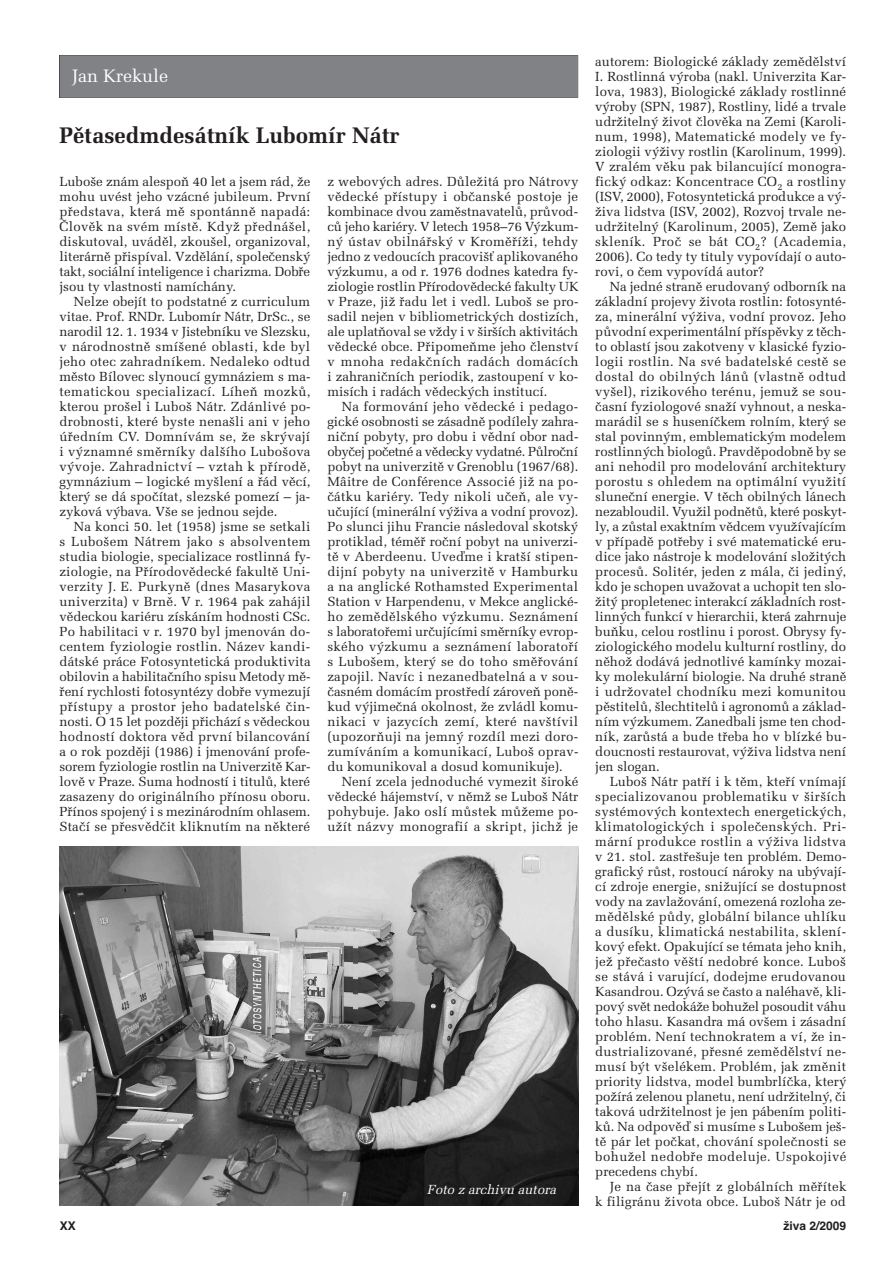
<style>
.page{position:relative;width:893px;height:1263px;background:#fff}
.page>*{position:absolute;margin:0;border:0;box-sizing:border-box;transform-origin:0 0}
.t1{font:700 22.5px "Melior CE";color:#231f20}
.t2{font:18px "Melior CE";color:#fff}
.t3{font:13.2px/15px "Melior CE";color:#231f20;text-align:justify}
.t4{font:italic 13.2px "Melior CE";color:#fff}
.t5{font:700 12px "Helvetica CE";color:#231f20}
.s1{font-family:"Melior LT Std"}
</style>
<div class="page">
<img style="left:60px;top:846px;width:518px;height:359px">
<div style="left:60px;top:55px;width:518px;height:43px;background:#808285"></div>
<h2 class="t2" style="left:72px;top:70px;width:97px">Jan Krekule</h2>
<h1 class="t1" style="left:60px;top:127px;width:341px">Pětasedmdesátník Lubomír Nátr</h1>
<p class="t3" style="left:60px;top:176px;width:253px">Luboše znám alespoň 40 let a jsem rád, že mohu uvést jeho vzácné jubileum. První představa, která mě spontánně napadá:<br>Člověk na svém místě. Když přednášel, diskutoval, uváděl, zkoušel, organizoval, literárně přispíval. Vzdělání, společenský takt, sociální inteligence i charizma. Dobře jsou ty vlastnosti namíchány.</p>
<p class="t3" style="left:60px;top:296px;width:253px;text-indent:14px">Nelze obejít to podstatné z curriculum vitae. Prof. RNDr. Lubomír Nátr, DrSc., se narodil 12. 1. 1934 v Jistebníku ve Slezsku, v národnostně smíšené oblasti, kde byl jeho otec zahradníkem. Nedaleko odtud město Bílovec slynoucí gymnáziem s ma&shy;tematickou specializací. Líheň mozků, kterou prošel i Luboš Nátr. Zdánlivé po&shy;drobnosti, které byste nenašli ani v jeho úředním CV. Domnívám se, že skrývají i významné směrníky dalšího Lubošova vývoje. Zahradnictví – vztah k přírodě, gymnázium – logické myšlení a řád věcí, který se dá spočítat, slezské pomezí – ja&shy;zyková výbava. Vše se jednou sejde.</p>
<p class="t3" style="left:60px;top:521px;width:253px;text-indent:14px">Na konci 50. let (1958) jsme se setkali s Lubošem Nátrem jako s absolventem studia biologie, specializace rostlinná fy&shy;ziologie, na Přírodovědecké fakultě Uni&shy;verzity J. E. Purkyně (dnes Masarykova univerzita) v Brně. V r. 1964 pak zahájil vědeckou kariéru získáním hodnosti CSc.<br>Po habilitaci v r. 1970 byl jmenován do&shy;centem fyziologie rostlin. Název kandi&shy;dátské práce Fotosyntetická produktivita obilovin a habilitačního spisu Metody mě&shy;ření rychlosti fotosyntézy dobře vymezují přístupy a prostor jeho badatelské čin&shy;nosti. O 15 let později přichází s vědeckou hodností doktora věd první bilancování a o rok později (1986) i jmenování profe&shy;sorem fyziologie rostlin na Univerzitě Kar&shy;lově v Praze. Suma hodností i titulů, které zasazeny do originálního přínosu oboru.<br>Přínos spojený i s mezinárodním ohlasem.<br>Stačí se přesvědčit kliknutím na některé</p>
<p class="t3" style="left:327px;top:176px;width:253px">z webových adres. Důležitá pro Nátrovy vědecké přístupy i občanské postoje je kombinace dvou zaměstnavatelů, průvod&shy;ců jeho kariéry. V letech 1958–76 Výzkum&shy;ný ústav obilnářský v Kroměříži, tehdy jedno z vedoucích pracovišť aplikovaného výzkumu, a od r. 1976 dodnes katedra fy&shy;ziologie rostlin Přírodovědecké fakulty UK v Praze, již řadu let i vedl. Luboš se pro&shy;sadil nejen v bibliometrických dostizích, ale uplatňoval se vždy i v širších aktivitách vědecké obce. Připomeňme jeho členství v mnoha redakčních radách domácích i zahraničních periodik, zastoupení v ko&shy;misích i radách vědeckých institucí.</p>
<p class="t3" style="left:327px;top:401px;width:253px;text-indent:14px">Na formování jeho vědecké i pedago&shy;gické osobnosti se zásadně podílely zahra&shy;niční pobyty, pro dobu i vědní obor nad&shy;obyčej početné a vědecky vydatné. Půlroční pobyt na univerzitě v Grenoblu (1967/68).<br>M<span class="s1">â</span>itre de Conférence Associé již na po&shy;čátku kariéry. Tedy nikoli učeň, ale vy&shy;učující (minerální výživa a vodní provoz).<br>Po slunci jihu Francie následoval skotský protiklad, téměř roční pobyt na univerzi&shy;tě v Aberdeenu. Uveďme i kratší stipen&shy;dijní pobyty na univerzitě v Hamburku a na anglické Rothamsted Experimental Station v Harpendenu, v Mekce anglické&shy;ho zemědělského výzkumu. Seznámení s laboratořemi určujícími směrníky evrop&shy;ského výzkumu a seznámení laboratoří s Lubošem, který se do toho směřování zapojil. Navíc i nezanedbatelná a v sou&shy;časném domácím prostředí zároveň poně&shy;kud výjimečná okolnost, že zvládl komu&shy;nikaci v jazycích zemí, které navštívil (upozorňuji na jemný rozdíl mezi doro&shy;zumíváním a komunikací, Luboš oprav&shy;du komunikoval a dosud komunikuje).</p>
<p class="t3" style="left:327px;top:776px;width:252px;text-indent:14px">Není zcela jednoduché vymezit široké vědecké hájemství, v němž se Luboš Nátr pohybuje. Jako oslí můstek můžeme po&shy;užít názvy monografií a skript, jichž je</p>
<p class="t4" style="left:427px;top:1184px;width:133px">Foto z archivu autora</p>
<p class="t3" style="left:595px;top:56px;width:253px">autorem: Biologické základy zemědělství I. Rostlinná výroba (nakl. Univerzita Kar&shy;lova, 1983), Biologické základy rostlinné výroby (SPN, 1987), Rostliny, lidé a trvale udržitelný život člověka na Zemi (Karoli&shy;num, 1998), Matematické modely ve fy&shy;ziologii výživy rostlin (Karolinum, 1999).<br>V zralém věku pak bilancující monogra&shy;fický odkaz: Koncentrace CO<sub>2</sub> a rostliny (ISV, 2000), Fotosyntetická produkce a vý&shy;živa lidstva (ISV, 2002), Rozvoj trvale ne&shy;udržitelný (Karolinum, 2005), Země jako skleník. Proč se bát CO<sub>2</sub>? (Academia, 2006). Co tedy ty tituly vypovídají o auto&shy;rovi, o čem vypovídá autor?</p>
<p class="t3" style="left:595px;top:281px;width:253px;text-indent:14px">Na jedné straně erudovaný odborník na základní projevy života rostlin: fotosynté&shy;za, minerální výživa, vodní provoz. Jeho původní experimentální příspěvky z těch&shy;to oblastí jsou zakotveny v klasické fyzio&shy;logii rostlin. Na své badatelské cestě se dostal do obilných lánů (vlastně odtud vyšel), rizikového terénu, jemuž se sou&shy;časní fyziologové snaží vyhnout, a neska&shy;marádil se s huseníčkem rolním, který se stal povinným, emblematickým modelem rostlinných biologů. Pravděpodobně by se ani nehodil pro modelování architektury porostu s ohledem na optimální využití sluneční energie. V těch obilných lánech nezabloudil. Využil podnětů, které poskyt&shy;ly, a zůstal exaktním vědcem využívajícím v případě potřeby i své matematické eru&shy;dice jako nástroje k modelování složitých procesů. Solitér, jeden z mála, či jediný, kdo je schopen uvažovat a uchopit ten slo&shy;žitý propletenec interakcí základních rost&shy;linných funkcí v hierarchii, která zahrnuje buňku, celou rostlinu i porost. Obrysy fy&shy;ziologického modelu kulturní rostliny, do něhož dodává jednotlivé kamínky mozai&shy;ky molekulární biologie. Na druhé straně i udržovatel chodníku mezi komunitou pěstitelů, šlechtitelů i agronomů a základ&shy;ním výzkumem. Zanedbali jsme ten chod&shy;ník, zarůstá a bude třeba ho v blízké bu&shy;doucnosti restaurovat, výživa lidstva není jen slogan.</p>
<p class="t3" style="left:595px;top:776px;width:253px;text-indent:14px">Luboš Nátr patří i k těm, kteří vnímají specializovanou problematiku v širších systémových kontextech energetických, klimatologických i společenských. Pri&shy;mární produkce rostlin a výživa lidstva v 21. stol. zastřešuje ten problém. Demo&shy;grafický růst, rostoucí nároky na ubývají&shy;cí zdroje energie, snižující se dostupnost vody na zavlažování, omezená rozloha ze&shy;mědělské půdy, globální bilance uhlíku a dusíku, klimatická nestabilita, sklení&shy;kový efekt. Opakující se témata jeho knih, jež přečasto věští nedobré konce. Luboš se stává i varující, dodejme erudovanou Kasandrou. Ozývá se často a naléhavě, kli&shy;pový svět nedokáže bohužel posoudit váhu toho hlasu. Kasandra má ovšem i zásadní problém. Není technokratem a ví, že in&shy;dustrializované, přesné zemědělství ne&shy;musí být všelékem. Problém, jak změnit priority lidstva, model bumbrlíčka, který požírá zelenou planetu, není udržitelný, či taková udržitelnost je jen pábením politi&shy;ků. Na odpověď si musíme s Lubošem ješ&shy;tě pár let počkat, chování společnosti se bohužel nedobře modeluje. Uspokojivé precedens chybí.</p>
<p class="t3" style="left:595px;top:1181px;width:252px;text-align:right">Je na čase přejít z globálních měřítek<br>k filigránu života obce. Luboš Nátr je od</p>
<p class="t5" style="left:60px;top:1219px;width:18px">XX</p>
<p class="t5" style="left:783px;top:1219px;width:64px">živa 2/2009</p>
</div>
